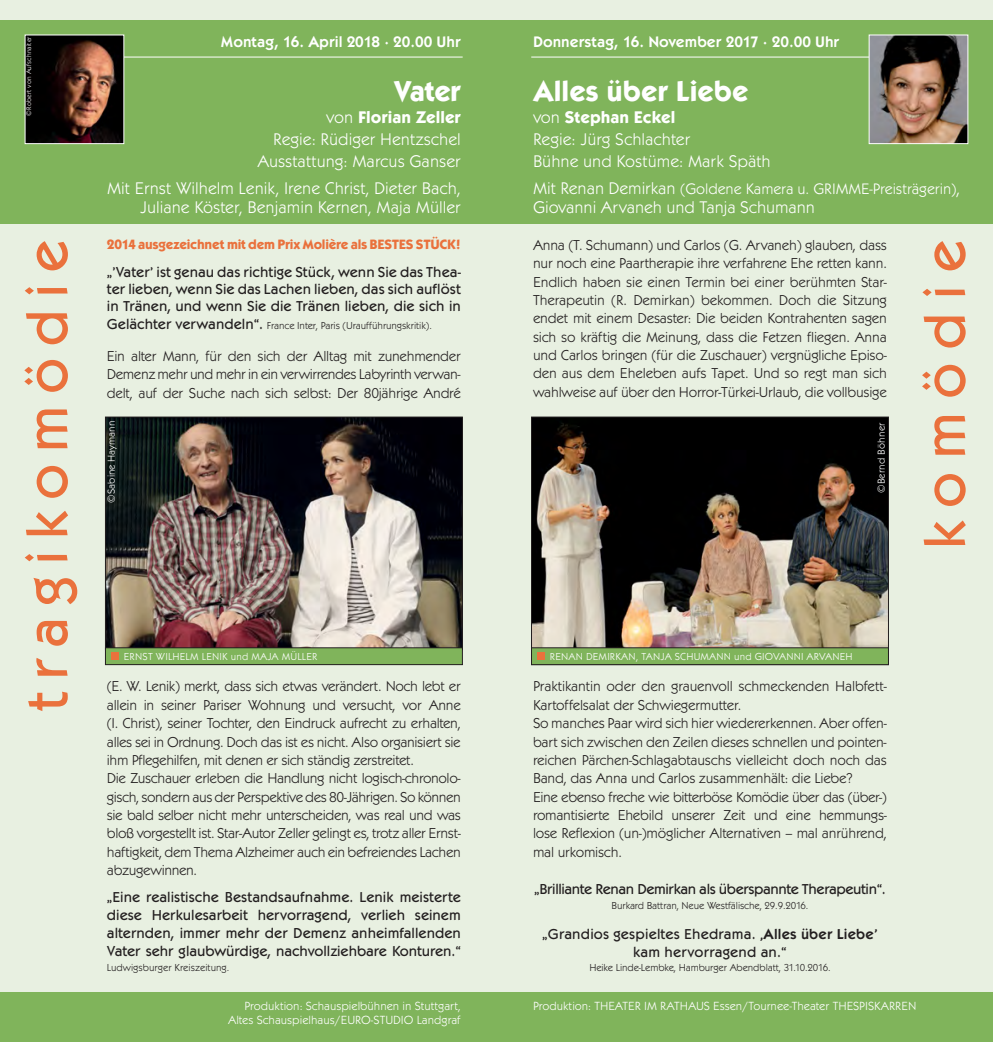
<style>
.page{position:relative;width:993px;height:1042px;background:#fff}
.page>*{position:absolute;margin:0;border:0;box-sizing:border-box;transform-origin:0 0}
.t1{font:500 59.5px "Kabel Itc T";letter-spacing:.19em;color:#ea713c}
.t2{font:500 59.5px "Kabel Itc T";letter-spacing:.22em;color:#ea713c}
.t3{font:700 29.75px "Kabel Itc T";color:#fff}
.t4{font:17.5px/21.9px "Kabel Itc T";color:#fff;text-align:right}
.t5{font:600 15.75px "Kabel Itc T";color:#fff}
.t6{font:15.75px "Kabel Itc T";letter-spacing:-.005em;color:#fff}
.t7{font:14.88px/18.4px "Kabel Itc T";letter-spacing:-.025em;color:#231f20;text-align:justify}
.t8{font:500 14.88px/17.8px "Kabel Itc T";letter-spacing:-.005em;color:#231f20;text-align:justify}
.t9{font:500 14.88px "Kabel Itc T";letter-spacing:-.025em;color:#231f20}
.t10{font:700 14px "Kabel Itc T";letter-spacing:-.02em;color:#ea713c}
.t11{font:12.25px/14px "Kabel Itc T";color:#fff;text-align:right}
.t12{font:10.5px "Kabel Itc T";letter-spacing:-.01em;color:#231f20}
.t13{font:10.5px "Kabel Itc T";letter-spacing:.015em;color:#fff}
.t14{font:7px "Kabel Itc T";letter-spacing:.015em;color:#fff}
.s1{font-weight:700}
.s2{font-size:17.5px}
.s3{font-weight:500;font-size:14.88px}
.s4{font-weight:600}
</style>
<div class="page">
<div style="left:496px;top:0;width:496px;height:1042px;background:#e8f0e1"></div>
<div style="left:496px;top:20px;width:496px;height:203px;background:#80b45b"></div>
<div style="left:496px;top:992px;width:496px;height:50px;background:#80b45b"></div>
<hr style="left:531px;top:57px;width:341px;height:1px;background:#fff">
<img style="left:533px;top:419px;width:353px;height:228px">
<div style="left:0;top:0;width:497px;height:1042px;background:#e8f0e1"></div>
<div style="left:0;top:20px;width:497px;height:203px;background:#80b45b"></div>
<div style="left:0;top:992px;width:498px;height:50px;background:#80b45b"></div>
<hr style="left:120px;top:57px;width:342px;height:1px;background:#fff">
<img style="left:107px;top:419px;width:353px;height:228px">
<div style="left:106px;top:648px;width:356px;height:16px;background:#80b45b"></div>
<div style="left:105px;top:647px;width:357px;height:18px;border:1px solid #231f20"></div>
<div style="left:112px;top:653px;width:7px;height:7px;background:#ea713c"></div>
<div style="left:531px;top:648px;width:356px;height:16px;background:#80b45b"></div>
<div style="left:531px;top:647px;width:357px;height:18px;border:1px solid #231f20"></div>
<div style="left:537px;top:653px;width:8px;height:7px;background:#ea713c"></div>
<img style="left:870px;top:37px;width:95px;height:105px">
<div style="left:868px;top:35px;width:99px;height:109px;border:1px solid #fff"></div>
<img style="left:27px;top:37px;width:95px;height:105px">
<p class="t14" style="left:26px;top:116px;width:81px;rotate:-90deg">©Robert von Aufschnaiter</p>
<h1 class="t1" style="left:26px;top:711px;width:472px;rotate:-90deg">tragikomödie</h1>
<p class="t5" style="left:221px;top:36px;width:241px">Montag, 16. April 2018 · 20.00 Uhr</p>
<h2 class="t3" style="left:394px;top:80px;width:69px">Vater</h2>
<p class="t4" style="left:257px;top:108px;width:205px">von <span class="s1">Florian Zeller<br></span>Regie: Rüdiger Hentzschel<br>Ausstattung: Marcus Ganser</p>
<p class="t4" style="left:107px;top:180px;width:355px;line-height:19.2px">Mit Ernst Wilhelm Lenik, Irene Christ, Dieter Bach,<br>Juliane Köster, Benjamin Kernen, Maja Müller</p>
<p class="t5" style="left:533px;top:36px;width:308px">Donnerstag, 16. November 2017 · 20.00 Uhr</p>
<h2 class="t3" style="left:533px;top:80px;width:217px">Alles über Liebe</h2>
<p class="t4" style="left:533px;top:108px;width:239px;text-align:left">von <span class="s1">Stephan Eckel<br></span>Regie: Jürg Schlachter<br>Bühne und Kostüme: Mark Späth</p>
<p class="t6" style="left:533px;top:183px;width:428px"><span class="s2">Mit Renan Demirkan</span> (Goldene Kamera u. GRIMME-Preisträgerin)<span class="s2">,</span></p>
<p class="t4" style="left:533px;top:198px;width:283px">Giovanni Arvaneh und Tanja Schumann</p>
<p class="t10" style="left:107px;top:239px;width:355px">2014 ausgezeichnet mit dem Prix Molière als BESTES STÜCK!</p>
<p class="t8" style="left:107px;top:265px;width:355px;line-height:17.2px">„’Vater’ ist genau das richtige Stück, wenn Sie das Thea&shy;ter lieben, wenn Sie das Lachen lieben, das sich auflöst in Tränen, und wenn Sie die Tränen lieben, die sich in</p>
<p class="t12" style="left:107px;top:321px;width:326px"><span class="s3">Gelächter verwandeln“.</span> France Inter, Paris (Uraufführungskritik).</p>
<p class="t7" style="left:107px;top:348px;width:355px">Ein alter Mann, für den sich der Alltag mit zunehmender Demenz mehr und mehr in ein verwirrendes Labyrinth verwan&shy;delt, auf der Suche nach sich selbst: Der 80jährige André</p>
<p class="t7" style="left:533px;top:237px;width:355px">Anna (T. Schumann) und Carlos (G. Arvaneh) glauben, dass nur noch eine Paartherapie ihre verfahrene Ehe retten kann.<br>Endlich haben sie einen Termin bei einer berühmten Star-Therapeutin (R. Demirkan) bekommen. Doch die Sitzung endet mit einem Desaster: Die beiden Kontrahenten sagen sich so kräftig die Meinung, dass die Fetzen fliegen. Anna und Carlos bringen (für die Zuschauer) vergnügliche Episo&shy;den aus dem Eheleben aufs Tapet. Und so regt man sich wahlweise auf über den Horror-Türkei-Urlaub, die vollbusige</p>
<p class="t13" style="left:108px;top:502px;width:83px;rotate:-90deg">©Sabine Haymann</p>
<p class="t13" style="left:877px;top:493px;width:72px;rotate:-90deg">©Bernd Böhner</p>
<h1 class="t2" style="left:923px;top:549px;width:311px;rotate:-90deg">komödie</h1>
<p class="t13" style="left:124px;top:653px;width:195px">ERNST WILHELM LENIK und MAJA MÜLLER</p>
<p class="t13" style="left:549px;top:653px;width:304px">RENAN DEMIRKAN, TANJA SCHUMANN und GIOVANNI ARVANEH</p>
<p class="t7" style="left:107px;top:678px;width:355px;text-align:left">(E. W. Lenik) merkt, dass sich etwas verändert. Noch lebt er allein in seiner Pariser Wohnung und versucht, vor Anne (I. Christ), seiner Tochter, den Eindruck aufrecht zu erhalten, alles sei in Ordnung. Doch das ist es nicht. Also organisiert sie ihm Pflegehilfen, mit denen er sich ständig zerstreitet.<br>Die Zuschauer erleben die Handlung nicht logisch-chronolo&shy;gisch, sondern aus der Perspektive des 80-Jährigen. So können sie bald selber nicht mehr unterscheiden, was real und was bloß vorgestellt ist. Star-Autor Zeller gelingt es, trotz aller Ernst&shy;haftigkeit, dem Thema Alzheimer auch ein befreiendes Lachen abzugewinnen.</p>
<p class="t8" style="left:107px;top:889px;width:355px">„Eine realistische Bestandsaufnahme. Lenik meisterte diese Herkulesarbeit hervorragend, verlieh seinem alternden, immer mehr der Demenz anheimfallenden Vater sehr glaubwürdige, nachvollziehbare Konturen.“</p>
<p class="t12" style="left:107px;top:963px;width:124px">Ludwigsburger Kreiszeitung.</p>
<p class="t7" style="left:533px;top:678px;width:355px;text-align:left">Praktikantin oder den grauenvoll schmeckenden Halbfett-Kartoffelsalat der Schwiegermutter.<br>So manches Paar wird sich hier wiedererkennen. Aber offen&shy;bart sich zwischen den Zeilen dieses schnellen und pointen&shy;reichen Pärchen-Schlagabtauschs vielleicht doch noch das Band, das Anna und Carlos zusammenhält: die Liebe?<br>Eine ebenso freche wie bitterböse Komödie über das (über-) romantisierte Ehebild unserer Zeit und eine hemmungs&shy;lose Reflexion (un-)möglicher Alternativen – mal anrührend, mal urkomisch.</p>
<p class="t9" style="left:534px;top:884px;width:353px">„Brilliante Renan Demirkan als überspannte Therapeutin“.</p>
<p class="t12" style="left:611px;top:902px;width:198px">Burkard Battran, Neue Westfälische, 29.9.2016.</p>
<p class="t8" style="left:542px;top:926px;width:337px;text-align:center">„Grandios gespieltes Ehedrama. <span class="s4">‚Alles über Liebe’ </span>kam hervorragend an.“</p>
<p class="t12" style="left:589px;top:964px;width:243px">Heike Linde-Lembke, Hamburger Abendblatt, 31.10.2016.</p>
<p class="t11" style="left:228px;top:999px;width:234px">Produktion: Schauspielbühnen in Stuttgart,<br>Altes Schauspielhaus/EURO-STUDIO Landgraf</p>
<p class="t11" style="left:533px;top:999px;width:385px">Produktion: THEATER IM RATHAUS Essen/Tournee-Theater THESPISKARREN</p>
</div>
